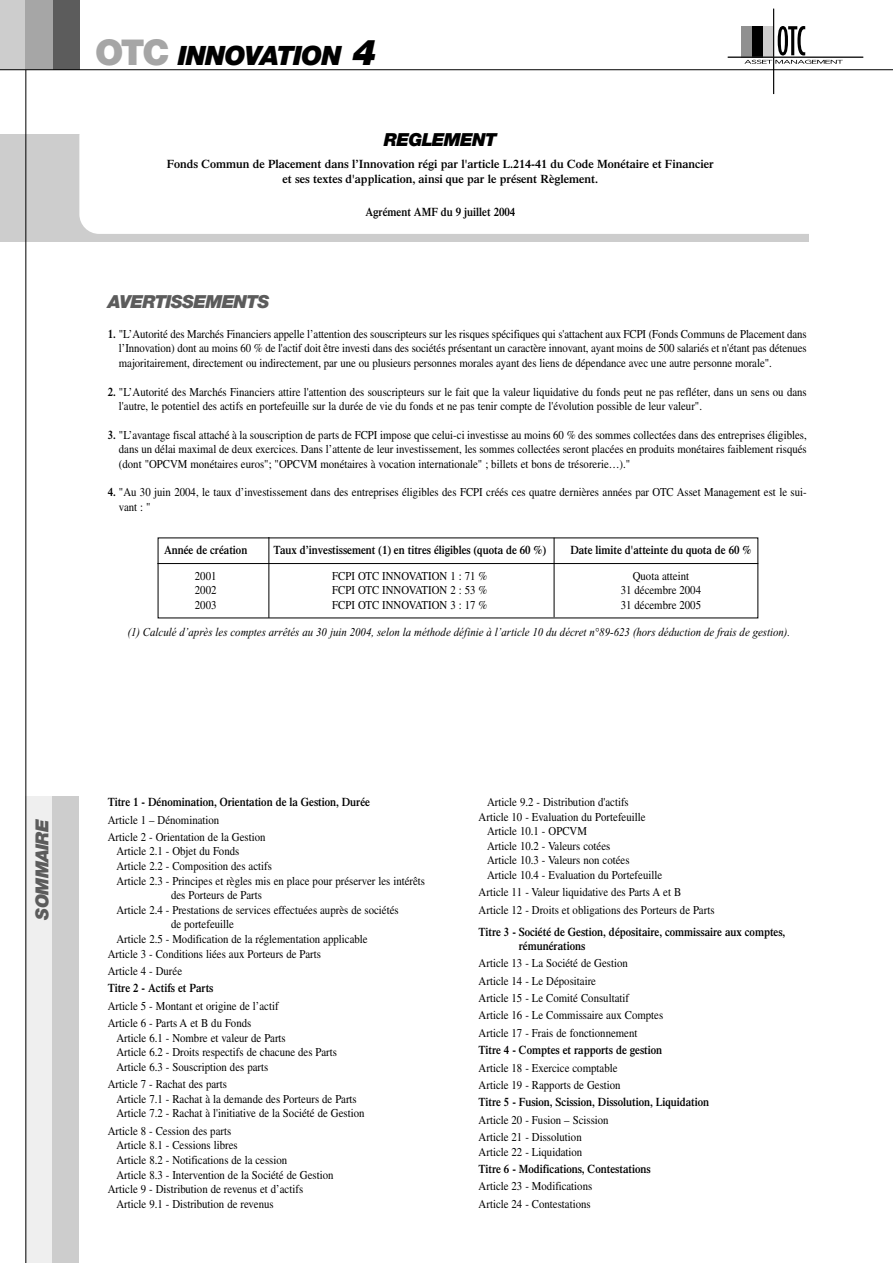
<style>
.page{position:relative;width:893px;height:1263px;background:#fff}
.page>*{position:absolute;margin:0;border:0;box-sizing:border-box;transform-origin:0 0}
.t1{font:italic 900 26.7px "Helvetica Neue";letter-spacing:-.035em;color:#000}
.t2{font:italic 900 18px "Helvetica Neue";letter-spacing:-.04em;color:#5c5c5c}
.t3{font:italic 900 18px "Helvetica Neue";letter-spacing:-.04em;color:#000}
.t4{font:12px/17.4px "Times";color:#000;scale:.9 1}
.t5{font:600 12px/14.5px "Times";color:#000;scale:.9 1}
.t6{font:600 12px/15px "Times";color:#000;text-align:center}
.t7{font:italic 12px "Times New Roman";color:#000;scale:.9 1}
.s1{font-style:normal;font-size:35.55px;color:#a6a6a6}
.s2{font-size:35.55px}
.s3{font-weight:600}
</style>
<div class="page">
<div style="left:26px;top:797px;width:53px;height:466px;background:#cdcdcd"></div>
<div style="left:26px;top:797px;width:26px;height:466px;background:#efefef"></div>
<div style="left:0;top:135px;width:808px;height:107px;background:#cdcdcd"></div>
<div style="left:79px;top:117px;width:758px;height:117px;background:#fff;border-radius:20px"></div>
<hr style="left:26px;top:0;width:1px;height:1263px;background:#000">
<div style="left:0;top:0;width:27px;height:70px;background:#cdcdcd"></div>
<div style="left:53px;top:0;width:27px;height:70px;background:#5c5c5c"></div>
<div style="left:26px;top:0;width:27px;height:70px;background:#a6a6a6"></div>
<div style="left:741px;top:26px;width:11px;height:31px;background:#909090"></div>
<hr style="left:773px;top:9px;width:1px;height:85px;background:#000">
<hr style="left:727px;top:57px;width:136px;height:1px;background:#000">
<svg style="left:744px;top:26px;width:98px;height:38px"></svg>
<hr style="left:0;top:69px;width:892px;height:1px;background:#000">
<hr style="left:268px;top:537px;width:1px;height:81px;background:#000">
<hr style="left:553px;top:538px;width:1px;height:79px;background:#000">
<hr style="left:157px;top:563px;width:601px;height:1px;background:#000">
<h1 class="t1" style="left:95px;top:46px;width:283px"><span class="s1">OTC</span> INNOVATION <span class="s2">4</span></h1>
<h2 class="t3" style="left:384px;top:133px;width:114px">REGLEMENT</h2>
<p class="t6" style="left:167px;top:158px;width:548px">Fonds Commun de Placement dans l’Innovation régi par l'article L.214-41 du Code Monétaire et Financier et ses textes d'application, ainsi que par le présent Règlement.</p>
<p class="t5" style="left:365px;top:206px;width:168px">Agrément AMF du 9 juillet 2004</p>
<h2 class="t2" style="left:108px;top:295px;width:163px">AVERTISSEMENTS</h2>
<p class="t4" style="left:119px;top:328px;width:765px;line-height:14.4px;text-align:justify;text-indent:-11px"><span class="s3">1.</span> "L’Autorité des Marchés Financiers appelle l’attention des souscripteurs sur les risques spécifiques qui s'attachent aux FCPI (Fonds Communs de Placement dans l’Innovation) dont au moins 60 % de l'actif doit être investi dans des sociétés présentant un caractère innovant, ayant moins de 500 salariés et n'étant pas détenues majoritairement, directement ou indirectement, par une ou plusieurs personnes morales ayant des liens de dépendance avec une autre personne morale".</p>
<p class="t4" style="left:119px;top:386px;width:765px;line-height:14.2px;text-indent:-11px"><span class="s3">2.</span> "L’Autorité des Marchés Financiers attire l'attention des souscripteurs sur le fait que la valeur liquidative du fonds peut ne pas refléter, dans un sens ou dans l'autre, le potentiel des actifs en portefeuille sur la durée de vie du fonds et ne pas tenir compte de l'évolution possible de leur valeur".</p>
<p class="t4" style="left:119px;top:429px;width:765px;line-height:14.4px;text-align:justify;text-indent:-11px"><span class="s3">3.</span> "L’avantage fiscal attaché à la souscription de parts de FCPI impose que celui-ci investisse au moins 60 % des sommes collectées dans des entreprises éligibles, dans un délai maximal de deux exercices. Dans l’attente de leur investissement, les sommes collectées seront placées en produits monétaires faiblement risqués (dont "OPCVM monétaires euros"; "OPCVM monétaires à vocation internationale" ; billets et bons de trésorerie…)."</p>
<p class="t4" style="left:119px;top:486px;width:765px;line-height:14.2px;text-indent:-11px"><span class="s3">4.</span> "Au 30 juin 2004, le taux d’investissement dans des entreprises éligibles des FCPI créés ces quatre dernières années par OTC Asset Management est le sui&shy;vant : "</p>
<p class="t5" style="left:164px;top:544px;width:94px">Année de création</p>
<p class="t5" style="left:273px;top:544px;width:304px">Taux d’investissement (1) en titres éligibles (quota de 60 %)</p>
<p class="t5" style="left:570px;top:544px;width:203px">Date limite d'atteinte du quota de 60 %</p>
<p class="t4" style="left:195px;top:568px;width:25px">2001</p>
<p class="t4" style="left:332px;top:568px;width:174px">FCPI OTC INNOVATION 1 : 71 %</p>
<p class="t4" style="left:632px;top:568px;width:64px">Quota atteint</p>
<p class="t4" style="left:195px;top:583px;width:25px">2002</p>
<p class="t4" style="left:332px;top:583px;width:174px">FCPI OTC INNOVATION 2 : 53 %</p>
<p class="t4" style="left:620px;top:583px;width:91px">31 décembre 2004</p>
<p class="t4" style="left:195px;top:597px;width:25px">2003</p>
<p class="t4" style="left:332px;top:597px;width:174px">FCPI OTC INNOVATION 3 : 17 %</p>
<p class="t4" style="left:620px;top:597px;width:91px">31 décembre 2005</p>
<p class="t7" style="left:127px;top:628px;width:737px">(1) Calculé d’après les comptes arrêtés au 30 juin 2004, selon la méthode définie à l’article 10 du décret n°89-623 (hors déduction de frais de gestion).</p>
<h2 class="t2" style="left:36px;top:920px;width:102px;rotate:-90deg">SOMMAIRE</h2>
<p class="t5" style="left:108px;top:796px;width:293px">Titre 1 - Dénomination, Orientation de la Gestion, Durée</p>
<p class="t4" style="left:108px;top:812px;width:177px">Article 1 – Dénomination<br>Article 2 - Orientation de la Gestion</p>
<p class="t4" style="left:116px;top:844px;width:138px">Article 2.1 - Objet du Fonds</p>
<p class="t4" style="left:116px;top:858px;width:174px">Article 2.2 - Composition des actifs</p>
<p class="t4" style="left:116px;top:873px;width:344px">Article 2.3 - Principes et règles mis en place pour préserver les intérêts</p>
<p class="t4" style="left:171px;top:888px;width:103px">des Porteurs de Parts</p>
<p class="t4" style="left:116px;top:902px;width:315px">Article 2.4 - Prestations de services effectuées auprès de sociétés</p>
<p class="t4" style="left:171px;top:917px;width:71px">de portefeuille</p>
<p class="t4" style="left:116px;top:931px;width:281px">Article 2.5 - Modification de la réglementation applicable</p>
<p class="t4" style="left:108px;top:946px;width:238px">Article 3 - Conditions liées aux Porteurs de Parts</p>
<p class="t4" style="left:108px;top:963px;width:84px">Article 4 - Durée</p>
<p class="t5" style="left:108px;top:982px;width:119px">Titre 2 - Actifs et Parts</p>
<p class="t4" style="left:108px;top:998px;width:191px">Article 5 - Montant et origine de l’actif<br>Article 6 - Parts A et B du Fonds</p>
<p class="t4" style="left:116px;top:1032px;width:247px;line-height:14.5px">Article 6.1 - Nombre et valeur de Parts<br>Article 6.2 - Droits respectifs de chacune des Parts<br>Article 6.3 - Souscription des parts</p>
<p class="t4" style="left:116px;top:1078px;width:277px;line-height:14.5px;text-indent:-9px">Article 7 - Rachat des parts<br>Article 7.1 - Rachat à la demande des Porteurs de Parts<br>Article 7.2 - Rachat à l'initiative de la Société de Gestion</p>
<p class="t4" style="left:108px;top:1123px;width:139px">Article 8 - Cession des parts</p>
<p class="t4" style="left:116px;top:1138px;width:136px">Article 8.1 - Cessions libres</p>
<p class="t4" style="left:116px;top:1152px;width:191px">Article 8.2 - Notifications de la cession</p>
<p class="t4" style="left:116px;top:1167px;width:243px">Article 8.3 - Intervention de la Société de Gestion</p>
<p class="t4" style="left:108px;top:1182px;width:218px">Article 9 - Distribution de revenus et d’actifs</p>
<p class="t4" style="left:116px;top:1196px;width:176px">Article 9.1 - Distribution de revenus</p>
<p class="t4" style="left:487px;top:794px;width:159px">Article 9.2 - Distribution d'actifs</p>
<p class="t4" style="left:478px;top:809px;width:187px">Article 10 - Evaluation du Portefeuille</p>
<p class="t4" style="left:487px;top:824px;width:112px">Article 10.1 - OPCVM</p>
<p class="t4" style="left:487px;top:838px;width:138px">Article 10.2 - Valeurs cotées</p>
<p class="t4" style="left:487px;top:853px;width:160px">Article 10.3 - Valeurs non cotées</p>
<p class="t4" style="left:487px;top:867px;width:196px">Article 10.4 - Evaluation du Portefeuille</p>
<p class="t4" style="left:478px;top:885px;width:264px">Article 11 - Valeur liquidative des Parts A et B<br>Article 12 - Droits et obligations des Porteurs de Parts</p>
<p class="t5" style="left:518px;top:925px;width:298px;text-indent:-40px">Titre 3 - Société de Gestion, dépositaire, commissaire aux comptes, rémunérations</p>
<p class="t4" style="left:478px;top:956px;width:207px">Article 13 - La Société de Gestion<br>Article 14 - Le Dépositaire<br>Article 15 - Le Comité Consultatif<br>Article 16 - Le Commissaire aux Comptes Article 17 - Frais de fonctionnement</p>
<p class="t5" style="left:478px;top:1044px;width:205px">Titre 4 - Comptes et rapports de gestion</p>
<p class="t4" style="left:478px;top:1060px;width:159px">Article 18 - Exercice comptable<br>Article 19 - Rapports de Gestion</p>
<p class="t5" style="left:478px;top:1096px;width:258px">Titre 5 - Fusion, Scission, Dissolution, Liquidation</p>
<p class="t4" style="left:478px;top:1112px;width:146px">Article 20 - Fusion – Scission<br>Article 21 - Dissolution</p>
<p class="t4" style="left:478px;top:1144px;width:117px">Article 22 - Liquidation</p>
<p class="t5" style="left:478px;top:1163px;width:193px">Titre 6 - Modifications, Contestations</p>
<p class="t4" style="left:478px;top:1179px;width:128px">Article 23 - Modifications<br>Article 24 - Contestations</p>
</div>
